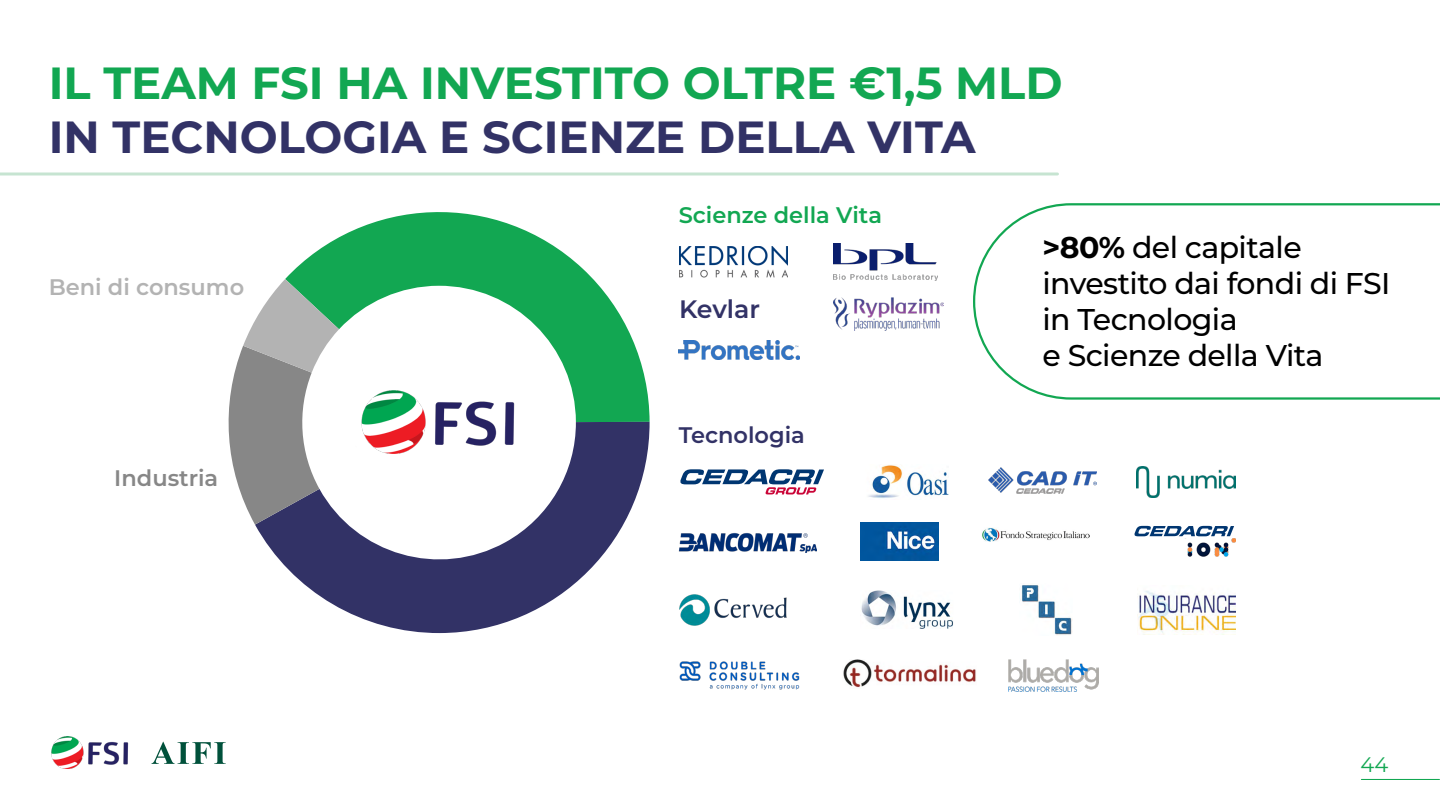
<style>
.page{position:relative;width:1440px;height:810px;background:#fff}
.page>*{position:absolute;margin:0;border:0;box-sizing:border-box;transform-origin:0 0}
.t1{font:700 45px "Montserrat";color:#12a752}
.t2{font:700 45px "Montserrat";color:#323266}
.t3{font:500 30px/36px "Montserrat";letter-spacing:-.02em;color:#000}
.t4{font:600 25.2px "Montserrat";color:#323266}
.t5{font:600 22.5px "Montserrat";color:#12a752}
.t6{font:600 22.5px "Montserrat";color:#b3b3b3}
.t7{font:600 22.5px "Montserrat";color:#323266}
.t8{font:600 22.5px "Montserrat";color:#878787}
.t9{font:21px "Montserrat";color:#12a752}
.s1{font-weight:700}
</style>
<div class="page">
<hr style="left:1361px;top:779px;width:78px;height:1px;background:#12a752">
<img style="left:51px;top:737px;width:78px;height:31px">
<svg style="left:152px;top:742px;width:74px;height:22px"></svg>
<svg style="left:0;top:172px;width:1058px;height:4px;background:#d4eadc"></svg>
<svg style="left:285px;top:212px;width:365px;height:210px"></svg>
<svg style="left:255px;top:422px;width:395px;height:211px"></svg>
<svg style="left:228px;top:279px;width:111px;height:246px"></svg>
<img style="left:356px;top:390px;width:167px;height:64px">
<img style="left:679px;top:341px;width:121px;height:19px">
<img style="left:833px;top:297px;width:111px;height:34px">
<img style="left:834px;top:243px;width:104px;height:38px">
<img style="left:679px;top:247px;width:108px;height:30px">
<img style="left:679px;top:661px;width:121px;height:29px">
<img style="left:843px;top:659px;width:133px;height:29px">
<img style="left:1009px;top:660px;width:89px;height:31px">
<svg style="left:680px;top:469px;width:144px;height:25px"></svg>
<img style="left:1136px;top:467px;width:100px;height:30px">
<img style="left:868px;top:465px;width:80px;height:33px">
<img style="left:988px;top:467px;width:108px;height:27px">
<img style="left:679px;top:533px;width:138px;height:19px">
<svg style="left:1134px;top:526px;width:100px;height:10px"></svg>
<img style="left:1185px;top:538px;width:51px;height:19px">
<img style="left:860px;top:523px;width:79px;height:38px">
<img style="left:982px;top:527px;width:108px;height:15px">
<img style="left:679px;top:594px;width:108px;height:32px">
<img style="left:1137px;top:591px;width:99px;height:43px">
<img style="left:861px;top:591px;width:92px;height:38px">
<img style="left:1020px;top:585px;width:52px;height:51px">
<svg style="left:973px;top:203px;width:467px;height:197px"></svg>
<h1 class="t1" style="left:49px;top:51px;width:1015px">IL TEAM FSI HA INVESTITO OLTRE €1,5 MLD</h1>
<h1 class="t2" style="left:49px;top:105px;width:928px">IN TECNOLOGIA E SCIENZE DELLA VITA</h1>
<p class="t6" style="left:49px;top:271px;width:197px">Beni di consumo</p>
<p class="t8" style="left:114px;top:462px;width:106px">Industria</p>
<p class="t5" style="left:679px;top:199px;width:205px">Scienze della Vita</p>
<p class="t4" style="left:679px;top:291px;width:82px">Kevlar</p>
<p class="t7" style="left:679px;top:419px;width:128px">Tecnologia</p>
<p class="t3" style="left:1043px;top:228px;width:349px"><span class="s1">&gt;80%</span> del capitale investito dai fondi di FSI in Tecnologia<br>e Scienze della Vita</p>
<p class="t9" style="left:1360px;top:750px;width:29px">44</p>
</div>
